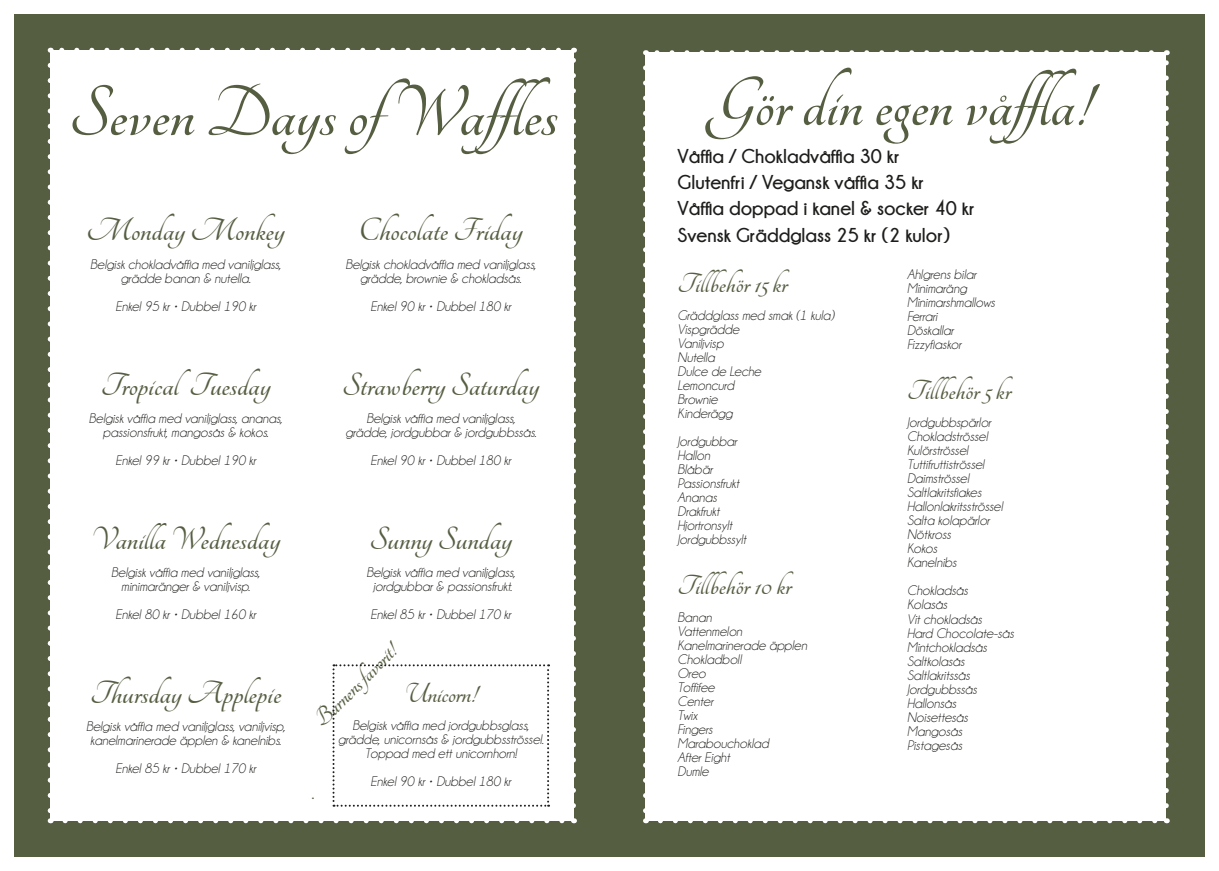
<style>
.page{position:relative;width:1219px;height:871px;background:#fff}
.page>*{position:absolute;margin:0;border:0;box-sizing:border-box;transform-origin:0 0}
.t1{font:700 78px "Tangerine";color:#565e42}
.t2{font:700 76px "Tangerine";color:#565e42}
.t3{font:700 35px "Tangerine";color:#565e42}
.t4{font:700 30px "Tangerine";color:#565e42}
.t5{font:700 26px "Tangerine";color:#565e42}
.t6{font:700 20px "Champagne&Limousines";color:#1d1d1b}
.t7{font:italic 14px "Champagne&Limousines";color:#1d1d1b}
.t8{font:700 14px "Champagne&Limousines";color:#565e42}
</style>
<div class="page">
<div style="left:14px;top:14px;width:595px;height:842px;background:#565e42"></div>
<div style="left:50px;top:50px;width:523px;height:770px;background:#fff"></div>
<svg style="left:65px;top:820px;width:501px;height:3px"></svg>
<svg style="left:59px;top:48px;width:499px;height:2px"></svg>
<svg style="left:48px;top:65px;width:5px;height:758px"></svg>
<svg style="left:571px;top:48px;width:5px;height:757px"></svg>
<svg style="left:333px;top:664px;width:216px;height:142px"></svg>
<div style="left:609px;top:14px;width:596px;height:842px;background:#565e42"></div>
<div style="left:645px;top:53px;width:521px;height:767px;background:#fff"></div>
<svg style="left:660px;top:820px;width:499px;height:3px"></svg>
<svg style="left:653px;top:50px;width:498px;height:3px"></svg>
<svg style="left:643px;top:68px;width:5px;height:755px"></svg>
<svg style="left:1164px;top:50px;width:5px;height:755px"></svg>
<p class="t1" style="left:69px;top:75px;width:506px">Seven Days ofWaffles</p>
<p class="t3" style="left:87px;top:213px;width:200px">Monday Monkey</p>
<p class="t7" style="left:90px;top:257px;width:192px">Belgisk chokladvåffla med vaniljglass,</p>
<p class="t7" style="left:121px;top:271px;width:131px">grädde banan &amp; nutella.</p>
<p class="t7" style="left:115px;top:299px;width:142px">Enkel 95 kr • Dubbel 190 kr</p>
<p class="t3" style="left:101px;top:367px;width:171px">Tropical Tuesday</p>
<p class="t7" style="left:89px;top:411px;width:195px">Belgisk våffla med vaniljglass, ananas,</p>
<p class="t7" style="left:103px;top:425px;width:167px">passionsfrukt, mangosås &amp; kokos.</p>
<p class="t7" style="left:115px;top:453px;width:142px">Enkel 99 kr • Dubbel 190 kr</p>
<p class="t3" style="left:91px;top:521px;width:191px">Vanilla Wednesday</p>
<p class="t7" style="left:111px;top:565px;width:150px">Belgisk våffla med vaniljglass,</p>
<p class="t7" style="left:121px;top:579px;width:130px">minimaränger &amp; vaniljvisp.</p>
<p class="t7" style="left:115px;top:607px;width:142px">Enkel 80 kr • Dubbel 160 kr</p>
<p class="t3" style="left:90px;top:675px;width:193px">Thursday Applepie</p>
<p class="t7" style="left:86px;top:719px;width:201px">Belgisk våffla med vaniljglass, vaniljvisp,</p>
<p class="t7" style="left:90px;top:733px;width:192px">kanelmarinerade äpplen &amp; kanelnibs.</p>
<p class="t7" style="left:115px;top:761px;width:142px">Enkel 85 kr • Dubbel 170 kr</p>
<p class="t3" style="left:359px;top:213px;width:165px">Chocolate Friday</p>
<p class="t7" style="left:345px;top:257px;width:192px">Belgisk chokladvåffla med vaniljglass,</p>
<p class="t7" style="left:360px;top:271px;width:163px">grädde, brownie &amp; chokladsås.</p>
<p class="t7" style="left:370px;top:299px;width:142px">Enkel 90 kr • Dubbel 180 kr</p>
<p class="t3" style="left:342px;top:367px;width:199px">Strawberry Saturday</p>
<p class="t7" style="left:366px;top:411px;width:150px">Belgisk våffla med vaniljglass,</p>
<p class="t7" style="left:345px;top:425px;width:192px">grädde, jordgubbar &amp; jordgubbssås.</p>
<p class="t7" style="left:370px;top:453px;width:142px">Enkel 90 kr • Dubbel 180 kr</p>
<p class="t3" style="left:369px;top:521px;width:144px">Sunny Sunday</p>
<p class="t7" style="left:366px;top:565px;width:150px">Belgisk våffla med vaniljglass,</p>
<p class="t7" style="left:373px;top:579px;width:140px">jordgubbar &amp; passionsfrukt.</p>
<p class="t7" style="left:370px;top:607px;width:142px">Enkel 85 kr • Dubbel 170 kr</p>
<p class="t5" style="left:309px;top:713px;width:109px;rotate:-45deg">Barnens favorit!</p>
<p class="t4" style="left:405px;top:678px;width:74px">Unicorn!</p>
<p class="t7" style="left:352px;top:718px;width:178px">Belgisk våffla med jordgubbsglass,</p>
<p class="t7" style="left:338px;top:732px;width:207px">grädde, unicornsås &amp; jordgubbsströssel.</p>
<p class="t7" style="left:365px;top:746px;width:153px">Toppad med ett unicornhorn!</p>
<p class="t7" style="left:370px;top:774px;width:142px">Enkel 90 kr • Dubbel 180 kr</p>
<p class="t8" style="left:312px;top:786px;width:4px">.</p>
<p class="t2" style="left:708px;top:67px;width:392px">Gör din egen våffla!</p>
<p class="t6" style="left:677px;top:145px;width:224px">Våffla / Chokladvåffla 30 kr</p>
<p class="t6" style="left:677px;top:171px;width:248px">Glutenfri / Vegansk våffla 35 kr</p>
<p class="t6" style="left:677px;top:197px;width:299px">Våffla doppad i kanel &amp; socker 40 kr</p>
<p class="t6" style="left:677px;top:224px;width:274px">Svensk Gräddglass 25 kr (2 kulor)</p>
<p class="t4" style="left:677px;top:269px;width:111px">Tillbehör 15 kr</p>
<p class="t7" style="left:677px;top:308px;width:158px">Gräddglass med smak (1 kula)</p>
<p class="t7" style="left:677px;top:322px;width:63px">Vispgrädde</p>
<p class="t7" style="left:677px;top:336px;width:48px">Vaniljvisp</p>
<p class="t7" style="left:677px;top:350px;width:39px">Nutella</p>
<p class="t7" style="left:677px;top:364px;width:85px">Dulce de Leche</p>
<p class="t7" style="left:677px;top:378px;width:58px">Lemoncurd</p>
<p class="t7" style="left:677px;top:392px;width:42px">Brownie</p>
<p class="t7" style="left:677px;top:406px;width:57px">Kinderägg</p>
<p class="t7" style="left:677px;top:434px;width:61px">Jordgubbar</p>
<p class="t7" style="left:677px;top:448px;width:34px">Hallon</p>
<p class="t7" style="left:677px;top:462px;width:36px">Blåbär</p>
<p class="t7" style="left:677px;top:476px;width:63px">Passionsfrukt</p>
<p class="t7" style="left:677px;top:490px;width:41px">Ananas</p>
<p class="t7" style="left:677px;top:504px;width:44px">Drakfrukt</p>
<p class="t7" style="left:677px;top:518px;width:56px">Hjortronsylt</p>
<p class="t7" style="left:677px;top:532px;width:70px">Jordgubbssylt</p>
<p class="t4" style="left:677px;top:571px;width:115px">Tillbehör 10 kr</p>
<p class="t7" style="left:677px;top:610px;width:36px">Banan</p>
<p class="t7" style="left:677px;top:624px;width:66px">Vattenmelon</p>
<p class="t7" style="left:677px;top:638px;width:131px">Kanelmarinerade äpplen</p>
<p class="t7" style="left:677px;top:652px;width:65px">Chokladboll</p>
<p class="t7" style="left:677px;top:666px;width:30px">Oreo</p>
<p class="t7" style="left:677px;top:680px;width:39px">Toffifee</p>
<p class="t7" style="left:677px;top:694px;width:37px">Center</p>
<p class="t7" style="left:677px;top:708px;width:21px">Twix</p>
<p class="t7" style="left:677px;top:722px;width:36px">Fingers</p>
<p class="t7" style="left:677px;top:736px;width:93px">Marabouchoklad</p>
<p class="t7" style="left:677px;top:750px;width:54px">After Eight</p>
<p class="t7" style="left:677px;top:764px;width:33px">Dumle</p>
<p class="t7" style="left:907px;top:267px;width:71px">Ahlgrens bilar</p>
<p class="t7" style="left:907px;top:281px;width:61px">Minimaräng</p>
<p class="t7" style="left:907px;top:295px;width:89px">Minimarshmallows</p>
<p class="t7" style="left:907px;top:309px;width:32px">Ferrari</p>
<p class="t7" style="left:907px;top:323px;width:48px">Döskallar</p>
<p class="t7" style="left:907px;top:337px;width:56px">Fizzyflaskor</p>
<p class="t4" style="left:907px;top:376px;width:105px">Tillbehör 5 kr</p>
<p class="t7" style="left:907px;top:415px;width:85px">Jordgubbspärlor</p>
<p class="t7" style="left:907px;top:429px;width:82px">Chokladströssel</p>
<p class="t7" style="left:907px;top:443px;width:63px">Kulörströssel</p>
<p class="t7" style="left:907px;top:457px;width:79px">Tuttifruttiströssel</p>
<p class="t7" style="left:907px;top:471px;width:63px">Daimströssel</p>
<p class="t7" style="left:907px;top:485px;width:76px">Saltlakritsflakes</p>
<p class="t7" style="left:907px;top:499px;width:97px">Hallonlakritsströssel</p>
<p class="t7" style="left:907px;top:513px;width:84px">Salta kolapärlor</p>
<p class="t7" style="left:907px;top:527px;width:45px">Nötkross</p>
<p class="t7" style="left:907px;top:541px;width:32px">Kokos</p>
<p class="t7" style="left:907px;top:555px;width:51px">Kanelnibs</p>
<p class="t7" style="left:907px;top:583px;width:62px">Chokladsås</p>
<p class="t7" style="left:907px;top:597px;width:42px">Kolasås</p>
<p class="t7" style="left:907px;top:611px;width:76px">Vit chokladsås</p>
<p class="t7" style="left:907px;top:625px;width:108px">Hard Chocolate-sås</p>
<p class="t7" style="left:907px;top:639px;width:81px">Mintchokladsås</p>
<p class="t7" style="left:907px;top:653px;width:59px">Saltkolasås</p>
<p class="t7" style="left:907px;top:667px;width:64px">Saltlakritssås</p>
<p class="t7" style="left:907px;top:681px;width:71px">Jordgubbssås</p>
<p class="t7" style="left:907px;top:695px;width:51px">Hallonsås</p>
<p class="t7" style="left:907px;top:709px;width:62px">Noisettesås</p>
<p class="t7" style="left:907px;top:723px;width:57px">Mangosås</p>
<p class="t7" style="left:907px;top:737px;width:56px">Pistagesås</p>
</div>
